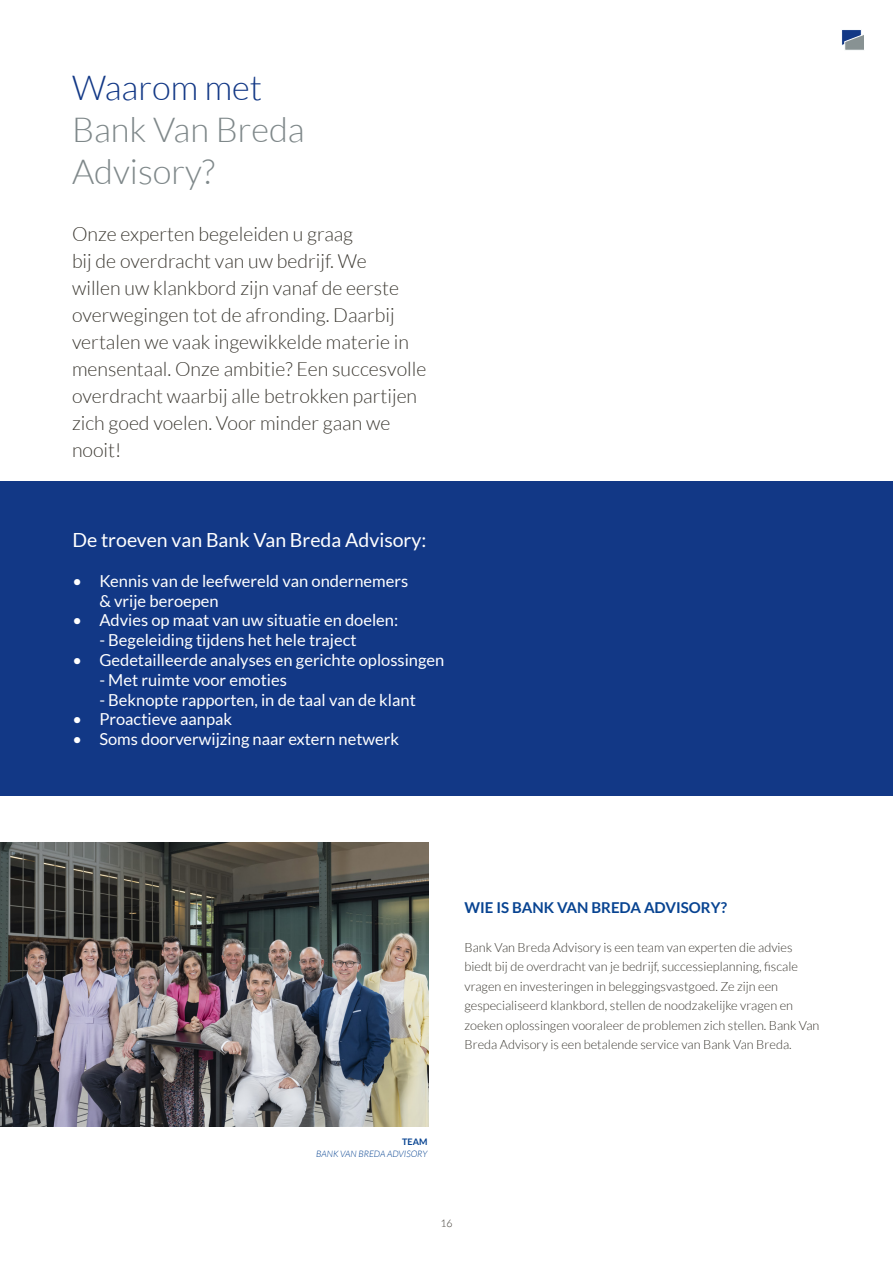
<style>
.page{position:relative;width:893px;height:1263px;background:#fff}
.page>*{position:absolute;margin:0;border:0;box-sizing:border-box;transform-origin:0 0}
.t1{font:300 34.5px/42px "Lato";color:#7f888a}
.t2{font:300 34.5px "Lato";color:#123886}
.t3{font:300 19.5px/27px "Lato";color:#3c3932}
.t4{font:19.5px "Lato";color:#fff}
.t5{font:16.5px/19.8px "Lato";color:#fff}
.t6{font:700 15px "Lato";color:#074391}
.t7{font:300 12.75px/19.5px "Lato";color:#3c3932}
.t8{font:300 10.5px "Lato";color:#3c3831}
.t9{font:italic 300 9px "Lato";color:#074391}
.t10{font:700 9px "Lato";color:#074391}
</style>
<div class="page">
<svg style="left:842px;top:30px;width:22px;height:20px"></svg>
<div style="left:0;top:481px;width:893px;height:314px;background:#123886"></div>
<img style="left:0;top:843px;width:428px;height:283px">
<h1 class="t2" style="left:72px;top:69px;width:192px">Waarom met</h1>
<h1 class="t1" style="left:72px;top:109px;width:234px">Bank Van Breda<br>Advisory?</h1>
<p class="t3" style="left:72px;top:221px;width:356px">Onze experten begeleiden u graag<br>bij de overdracht van uw bedrijf. We<br>willen uw klankbord zijn vanaf de eerste overwegingen tot de afronding. Daarbij vertalen we vaak ingewikkelde materie in mensentaal. Onze ambitie? Een succesvolle overdracht waarbij alle betrokken partijen zich goed voelen. Voor minder gaan we nooit!</p>
<h2 class="t4" style="left:72px;top:529px;width:356px">De troeven van Bank Van Breda Advisory:</h2>
<p class="t5" style="left:99px;top:571px;width:310px;text-indent:-27px">• Kennis van de leefwereld van ondernemers &amp; vrije beroepen</p>
<p class="t5" style="left:72px;top:610px;width:327px">• Advies op maat van uw situatie en doelen:</p>
<p class="t5" style="left:99px;top:630px;width:259px">- Begeleiding tijdens het hele traject</p>
<p class="t5" style="left:72px;top:650px;width:374px">• Gedetailleerde analyses en gerichte oplossingen</p>
<p class="t5" style="left:99px;top:670px;width:189px">- Met ruimte voor emoties</p>
<p class="t5" style="left:99px;top:690px;width:318px">- Beknopte rapporten, in de taal van de klant</p>
<p class="t5" style="left:72px;top:709px;width:161px">• Proactieve aanpak</p>
<p class="t5" style="left:72px;top:729px;width:328px">• Soms doorverwijzing naar extern netwerk</p>
<p class="t6" style="left:464px;top:899px;width:264px">WIE IS BANK VAN BREDA ADVISORY?</p>
<p class="t7" style="left:464px;top:938px;width:356px">Bank Van Breda Advisory is een team van experten die advies biedt bij de overdracht van je bedrijf, successieplanning, fiscale vragen en investeringen in beleggingsvastgoed. Ze zijn een gespecialiseerd klankbord, stellen de noodzakelijke vragen en zoeken oplossingen vooraleer de problemen zich stellen. Bank Van Breda Advisory is een betalende service van Bank Van Breda.</p>
<p class="t10" style="left:402px;top:1136px;width:27px">TEAM</p>
<p class="t9" style="left:316px;top:1149px;width:113px">BANK VAN BREDA ADVISORY</p>
<p class="t8" style="left:440px;top:1217px;width:14px">16</p>
</div>
